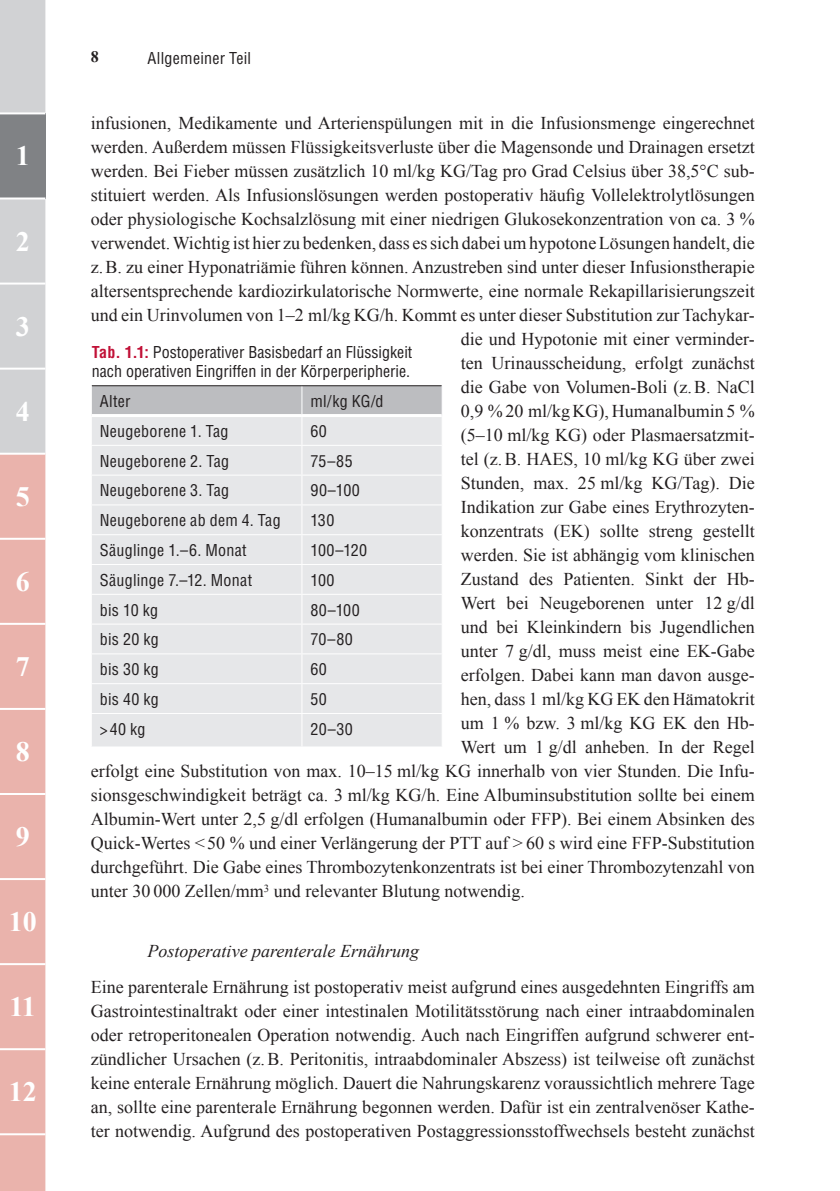
<style>
.page{position:relative;width:840px;height:1191px;background:#fff}
.page>*{position:absolute;margin:0;border:0;box-sizing:border-box;transform-origin:0 0}
.t1{font:700 28px "Times New Roman";color:#fff}
.t2{font:18px/24px "Times New Roman";color:#231f20;text-align:justify}
.t3{font:italic 18px "Times New Roman";color:#231f20}
.t4{font:condensed 16px/19.2px "Helvetica LT";letter-spacing:.015em;color:#231f20}
.t5{font:700 16px "Times New Roman";color:#231f20}
.s1{font-weight:700;color:#c11137}
</style>
<div class="page">
<svg style="left:0;top:0;width:45px;height:1191px;background:#dab9b5"></svg>
<hr style="left:0;top:282px;width:45px;height:2px;background:#fff">
<hr style="left:0;top:368px;width:45px;height:2px;background:#fff">
<hr style="left:0;top:1133px;width:45px;height:2px;background:#fff">
<hr style="left:0;top:1048px;width:45px;height:2px;background:#fff">
<hr style="left:0;top:963px;width:45px;height:2px;background:#fff">
<hr style="left:0;top:878px;width:45px;height:2px;background:#fff">
<hr style="left:0;top:793px;width:45px;height:2px;background:#fff">
<hr style="left:0;top:708px;width:45px;height:2px;background:#fff">
<hr style="left:0;top:623px;width:45px;height:2px;background:#fff">
<hr style="left:0;top:453px;width:45px;height:2px;background:#fff">
<hr style="left:0;top:538px;width:45px;height:2px;background:#fff">
<hr style="left:0;top:112px;width:45px;height:2px;background:#fff">
<hr style="left:0;top:197px;width:45px;height:2px;background:#fff">
<div style="left:92px;top:714px;width:349px;height:32px;background:#e6e7e9"></div>
<hr style="left:301px;top:714px;width:1px;height:32px;background:#fff">
<hr style="left:92px;top:385px;width:210px;height:1px;background:#231f20">
<hr style="left:302px;top:385px;width:139px;height:1px;background:#231f20">
<svg style="left:91px;top:386px;width:351px;height:327px;background:#e3e3e5"></svg>
<hr style="left:92px;top:414px;width:210px;height:3px;background:#fff">
<hr style="left:302px;top:414px;width:139px;height:3px;background:#fff">
<hr style="left:91px;top:415px;width:1px;height:30px;background:#fff">
<hr style="left:441px;top:415px;width:1px;height:30px;background:#fff">
<hr style="left:91px;top:445px;width:211px;height:1px;background:#fff">
<hr style="left:302px;top:445px;width:140px;height:1px;background:#fff">
<h1 class="t1" style="left:16px;top:137px;width:15px">1</h1>
<h1 class="t1" style="left:16px;top:222px;width:15px">2</h1>
<h1 class="t1" style="left:16px;top:307px;width:15px">3</h1>
<h1 class="t1" style="left:16px;top:392px;width:15px">4</h1>
<h1 class="t1" style="left:16px;top:477px;width:15px">5</h1>
<h1 class="t1" style="left:16px;top:562px;width:15px">6</h1>
<h1 class="t1" style="left:16px;top:647px;width:15px">7</h1>
<h1 class="t1" style="left:16px;top:732px;width:15px">8</h1>
<h1 class="t1" style="left:16px;top:817px;width:15px">9</h1>
<h1 class="t1" style="left:9px;top:902px;width:29px">10</h1>
<h1 class="t1" style="left:9px;top:987px;width:28px">11</h1>
<h1 class="t1" style="left:9px;top:1072px;width:29px">12</h1>
<p class="t5" style="left:91px;top:45px;width:9px">8</p>
<p class="t4" style="left:147px;top:48px;width:105px">Allgemeiner Teil</p>
<p class="t2" style="left:91px;top:110px;width:665px">infusionen, Medikamente und Arterienspülungen mit in die Infusionsmenge eingerechnet</p>
<p class="t2" style="left:91px;top:134px;width:665px">werden. Außerdem müssen Flüssigkeitsverluste über die Magensonde und Drainagen ersetzt</p>
<p class="t2" style="left:91px;top:158px;width:665px">werden. Bei Fieber müssen zusätzlich 10 ml/kg KG/Tag pro Grad Celsius über 38,5°C sub-</p>
<p class="t2" style="left:91px;top:182px;width:665px">stituiert werden. Als Infusionslösungen werden postoperativ häufig Vollelektrolytlösungen</p>
<p class="t2" style="left:91px;top:206px;width:665px">oder physiologische Kochsalzlösung mit einer niedrigen Glukosekonzentration von ca. 3 %</p>
<p class="t2" style="left:91px;top:230px;width:665px">verwendet. Wichtig ist hier zu bedenken, dass es sich dabei um hypotone Lösungen handelt, die</p>
<p class="t2" style="left:91px;top:254px;width:665px">z.B. zu einer Hyponatriämie führen können. Anzustreben sind unter dieser Infusionstherapie</p>
<p class="t2" style="left:91px;top:278px;width:665px">altersentsprechende kardiozirkulatorische Normwerte, eine normale Rekapillarisierungszeit</p>
<p class="t2" style="left:91px;top:302px;width:665px">und ein Urinvolumen von 1–2 ml/kg KG/h. Kommt es unter dieser Substitution zur Tachykar-</p>
<p class="t2" style="left:460px;top:326px;width:295px">die und Hypotonie mit einer verminder-</p>
<p class="t2" style="left:460px;top:350px;width:295px">ten Urinausscheidung, erfolgt zunächst</p>
<p class="t2" style="left:460px;top:374px;width:295px">die Gabe von Volumen-Boli (z.B. NaCl</p>
<p class="t2" style="left:460px;top:398px;width:295px">0,9 % 20 ml/kg KG), Humanalbumin 5 %</p>
<p class="t2" style="left:460px;top:422px;width:295px">(5–10 ml/kg KG) oder Plasmaersatzmit-</p>
<p class="t2" style="left:460px;top:446px;width:295px">tel (z.B. HAES, 10 ml/kg KG über zwei</p>
<p class="t2" style="left:460px;top:470px;width:295px">Stunden, max. 25 ml/kg KG/Tag). Die</p>
<p class="t2" style="left:460px;top:494px;width:295px">Indikation zur Gabe eines Erythrozyten-</p>
<p class="t2" style="left:460px;top:518px;width:295px">konzentrats (EK) sollte streng gestellt</p>
<p class="t2" style="left:460px;top:542px;width:295px">werden. Sie ist abhängig vom klinischen</p>
<p class="t2" style="left:460px;top:566px;width:295px">Zustand des Patienten. Sinkt der Hb-</p>
<p class="t2" style="left:460px;top:590px;width:295px">Wert bei Neugeborenen unter 12 g/dl</p>
<p class="t2" style="left:460px;top:614px;width:295px">und bei Kleinkindern bis Jugendlichen</p>
<p class="t2" style="left:460px;top:638px;width:295px">unter 7 g/dl, muss meist eine EK-Gabe</p>
<p class="t2" style="left:460px;top:662px;width:295px">erfolgen. Dabei kann man davon ausge-</p>
<p class="t2" style="left:460px;top:686px;width:295px">hen, dass 1 ml/kg KG EK den Hämatokrit</p>
<p class="t2" style="left:460px;top:710px;width:295px">um 1 % bzw. 3 ml/kg KG EK den Hb-</p>
<p class="t2" style="left:460px;top:734px;width:295px">Wert um 1 g/dl anheben. In der Regel</p>
<p class="t2" style="left:91px;top:758px;width:665px">erfolgt eine Substitution von max. 10–15 ml/kg KG innerhalb von vier Stunden. Die Infu-</p>
<p class="t2" style="left:91px;top:782px;width:665px">sionsgeschwindigkeit beträgt ca. 3 ml/kg KG/h. Eine Albuminsubstitution sollte bei einem</p>
<p class="t2" style="left:91px;top:806px;width:665px">Albumin-Wert unter 2,5 g/dl erfolgen (Humanalbumin oder FFP). Bei einem Absinken des</p>
<p class="t2" style="left:91px;top:830px;width:665px">Quick-Wertes &lt;50 % und einer Verlängerung der PTT auf &gt; 60 s wird eine FFP-Substitution</p>
<p class="t2" style="left:91px;top:854px;width:665px">durchgeführt. Die Gabe eines Thrombozytenkonzentrats ist bei einer Thrombozytenzahl von</p>
<p class="t2" style="left:91px;top:878px;width:435px">unter 30 000 Zellen/mm<sup>3</sup> und relevanter Blutung notwendig.</p>
<p class="t4" style="left:92px;top:342px;width:322px"><span class="s1">Tab. 1.1:</span> Postoperativer Basisbedarf an Flüssigkeit nach operativen Eingriffen in der Körperperipherie.</p>
<p class="t4" style="left:100px;top:391px;width:32px">Alter</p>
<p class="t4" style="left:310px;top:391px;width:75px">ml/kg KG/d</p>
<p class="t4" style="left:100px;top:421px;width:130px">Neugeborene 1. Tag</p>
<p class="t4" style="left:310px;top:421px;width:18px">60</p>
<p class="t4" style="left:100px;top:451px;width:131px">Neugeborene 2. Tag</p>
<p class="t4" style="left:310px;top:451px;width:44px">75–85</p>
<p class="t4" style="left:100px;top:481px;width:131px">Neugeborene 3. Tag</p>
<p class="t4" style="left:310px;top:481px;width:51px">90–100</p>
<p class="t4" style="left:100px;top:510px;width:182px">Neugeborene ab dem 4. Tag</p>
<p class="t4" style="left:310px;top:510px;width:25px">130</p>
<p class="t4" style="left:100px;top:540px;width:148px">Säuglinge 1.–6. Monat</p>
<p class="t4" style="left:310px;top:540px;width:58px">100–120</p>
<p class="t4" style="left:100px;top:570px;width:154px">Säuglinge 7.–12. Monat</p>
<p class="t4" style="left:310px;top:570px;width:26px">100</p>
<p class="t4" style="left:100px;top:600px;width:60px">bis 10 kg</p>
<p class="t4" style="left:310px;top:600px;width:51px">80–100</p>
<p class="t4" style="left:100px;top:630px;width:60px">bis 20 kg</p>
<p class="t4" style="left:310px;top:630px;width:44px">70–80</p>
<p class="t4" style="left:100px;top:659px;width:60px">bis 30 kg</p>
<p class="t4" style="left:310px;top:659px;width:18px">60</p>
<p class="t4" style="left:100px;top:689px;width:60px">bis 40 kg</p>
<p class="t4" style="left:310px;top:689px;width:18px">50</p>
<p class="t4" style="left:100px;top:719px;width:47px">&gt;40 kg</p>
<p class="t4" style="left:310px;top:719px;width:44px">20–30</p>
<p class="t3" style="left:147px;top:938px;width:273px">Postoperative parenterale Ernährung</p>
<p class="t2" style="left:91px;top:974px;width:665px">Eine parenterale Ernährung ist postoperativ meist aufgrund eines ausgedehnten Eingriffs am Gastrointestinaltrakt oder einer intestinalen Motilitätsstörung nach einer intraabdominalen oder retroperitonealen Operation notwendig. Auch nach Eingriffen aufgrund schwerer ent&shy;zündlicher Ursachen (z.B. Peritonitis, intraabdominaler Abszess) ist teilweise oft zunächst keine enterale Ernährung möglich. Dauert die Nahrungskarenz voraussichtlich mehrere Tage an, sollte eine parenterale Ernährung begonnen werden. Dafür ist ein zentralvenöser Kathe&shy;ter notwendig. Aufgrund des postoperativen Postaggressionsstoffwechsels besteht zunächst</p>
</div>
